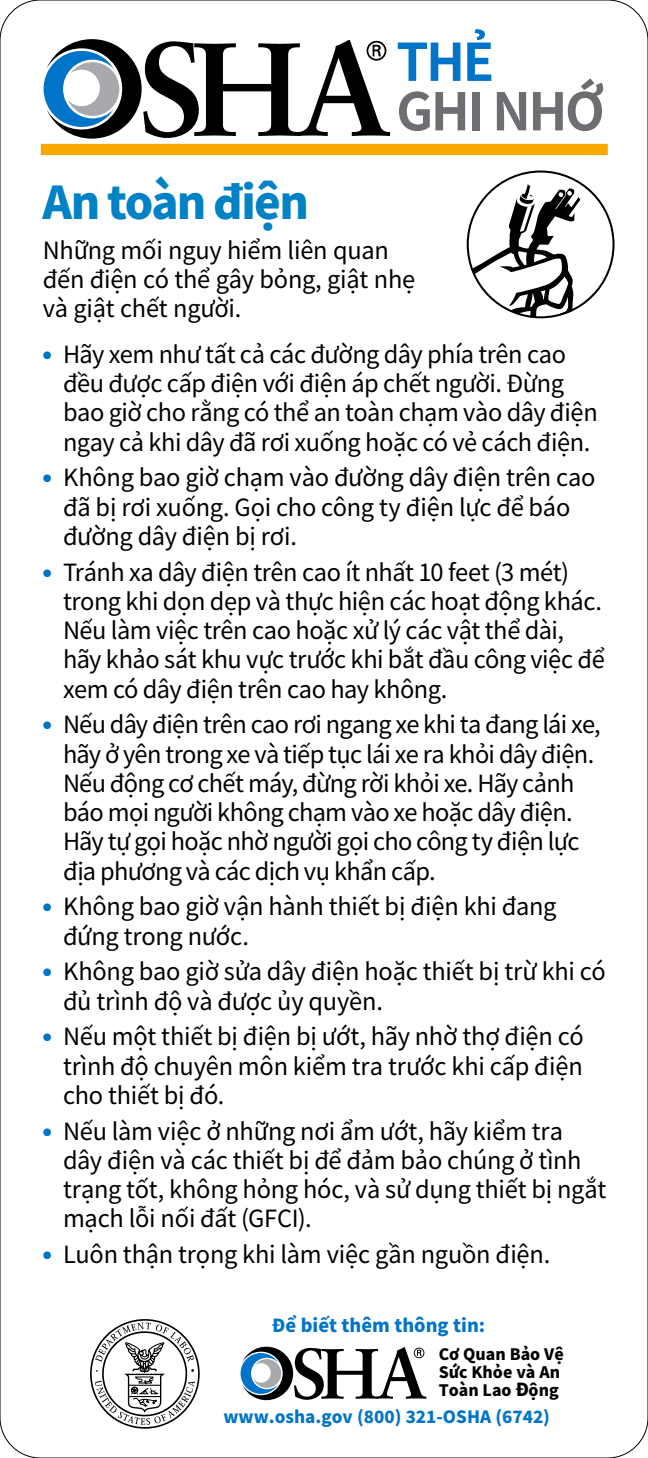
<style>
.page{position:relative;width:648px;height:1458px;background:#fff}
.page>*{position:absolute;margin:0;border:0;box-sizing:border-box;transform-origin:0 0}
.t1{font:700 51.75px "Noto Sans CJ Kjp";letter-spacing:-.05em;color:#6d6e71}
.t2{font:700 51.75px "Noto Sans CJ Kjp";color:#0074c8}
.t3{font:900 45px "Noto Sans CJ Kjp";letter-spacing:-.04em;color:#0082c4}
.t4{font:23.62px/29.2px "Noto Sans CJ Kjp";letter-spacing:-.015em;color:#000}
.t5{font:900 18px "Noto Sans CJ Kjp";color:#0074c8}
.t6{font:900 16.88px "Noto Sans CJ Kjp";color:#0074c8}
.t7{font:900 15.75px/18px "Noto Sans CJ Kjp";color:#000}
.s1{font-family:"Univers";font-weight:700;font-stretch:condensed;font-size:21.38px;color:#0074c8}
.s2{font-size:18px}
</style>
<div class="page">
<div style="left:41px;top:144px;width:567px;height:11px;background:#f6a700"></div>
<svg style="left:469px;top:183px;width:116px;height:135px"></svg>
<svg style="left:241px;top:1347px;width:185px;height:53px"></svg>
<div style="left:90px;top:1319px;width:110px;height:110px;border:2px solid #000;border-radius:50%"></div>
<svg style="left:95px;top:1323px;width:100px;height:102px"></svg>
<svg style="left:44px;top:39px;width:346px;height:100px"></svg>
<p class="t2" style="left:396px;top:33px;width:100px">THẺ</p>
<p class="t1" style="left:396px;top:82px;width:210px">GHI NHỚ</p>
<h1 class="t3" style="left:42px;top:178px;width:268px">An toàn điện</h1>
<p class="t4" style="left:43px;top:236px;width:374px">Những mối nguy hiểm liên quan đến điện có thể gây bỏng, giật nhẹ và giật chết người.</p>
<p class="t4" style="left:63px;top:340px;width:536px;text-indent:-20px"><span class="s1">•</span> Hãy xem như tất cả các đường dây phía trên cao đều được cấp điện với điện áp chết người. Đừng bao giờ cho rằng có thể an toàn chạm vào dây điện ngay cả khi dây đã rơi xuống hoặc có vẻ cách điện.</p>
<p class="t4" style="left:63px;top:464px;width:534px;text-indent:-20px"><span class="s1">•</span> Không bao giờ chạm vào đường dây điện trên cao đã bị rơi xuống. Gọi cho công ty điện lực để báo đường dây điện bị rơi.</p>
<p class="t4" style="left:63px;top:558px;width:543px;text-indent:-20px"><span class="s1">•</span> Tránh xa dây điện trên cao ít nhất 10 feet (3 mét) trong khi dọn dẹp và thực hiện các hoạt động khác.<br>Nếu làm việc trên cao hoặc xử lý các vật thể dài, hãy khảo sát khu vực trước khi bắt đầu công việc để xem có dây điện trên cao hay không.</p>
<p class="t4" style="left:63px;top:711px;width:539px;text-indent:-20px"><span class="s1">•</span> Nếu dây điện trên cao rơi ngang xe khi ta đang lái xe, hãy ở yên trong xe và tiếp tục lái xe ra khỏi dây điện.<br>Nếu động cơ chết máy, đừng rời khỏi xe. Hãy cảnh báo mọi người không chạm vào xe hoặc dây điện.<br>Hãy tự gọi hoặc nhờ người gọi cho công ty điện lực địa phương và các dịch vụ khẩn cấp.</p>
<p class="t4" style="left:63px;top:893px;width:495px;text-indent:-20px"><span class="s1">•</span> Không bao giờ vận hành thiết bị điện khi đang đứng trong nước.</p>
<p class="t4" style="left:63px;top:958px;width:544px;text-indent:-20px"><span class="s1">•</span> Không bao giờ sửa dây điện hoặc thiết bị trừ khi có đủ trình độ và được ủy quyền.</p>
<p class="t4" style="left:63px;top:1023px;width:522px;text-align:justify;text-indent:-20px"><span class="s1">•</span> Nếu một thiết bị điện bị ướt, hãy nhờ thợ điện có trình độ chuyên môn kiểm tra trước khi cấp điện cho thiết bị đó.</p>
<p class="t4" style="left:63px;top:1117px;width:545px;text-indent:-20px"><span class="s1">•</span> Nếu làm việc ở những nơi ẩm ướt, hãy kiểm tra dây điện và các thiết bị để đảm bảo chúng ở tình trạng tốt, không hỏng hóc, và sử dụng thiết bị ngắt mạch lỗi nối đất (GFCI).</p>
<p class="t4" style="left:43px;top:1240px;width:509px"><span class="s1">•</span> Luôn thận trọng khi làm việc gần nguồn điện.</p>
<p class="t5" style="left:272px;top:1315px;width:215px">Để biết thêm thông tin:</p>
<p class="t7" style="left:439px;top:1346px;width:127px">Cơ Quan Bảo Vệ<br>Sức Khỏe và An<br>Toàn Lao <span class="s2">Đ</span>ộng</p>
<p class="t6" style="left:224px;top:1407px;width:328px">www.osha.gov (800) 321-OSHA (6742)</p>
</div>
